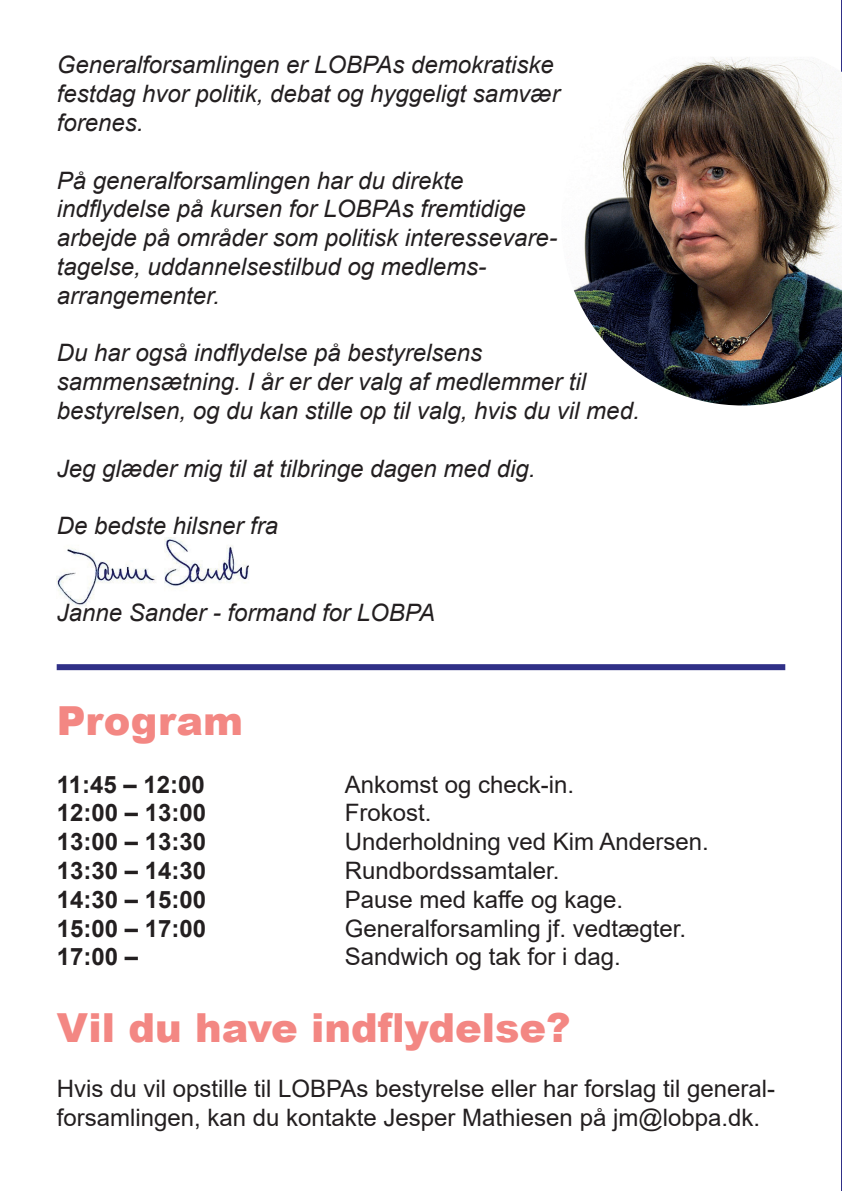
<style>
.page{position:relative;width:842px;height:1191px;background:#fff}
.page>*{position:absolute;margin:0;border:0;box-sizing:border-box;transform-origin:0 0}
.t1{font:900 40px "Arial";color:#f38783}
.t2{font:italic 24px/28.8px "Arial";color:#231f20}
.t3{font:24px/28.8px "Arial";color:#231f20}
.t4{font:700 24px "Arial";color:#231f20}
</style>
<div class="page">
<img style="left:574px;top:57px;width:268px;height:348px">
<img style="left:57px;top:537px;width:192px;height:69px">
<div style="left:57px;top:664px;width:728px;height:6px;background:#303087"></div>
<p class="t2" style="left:57px;top:51px;width:504px">Generalforsamlingen er LOBPAs demokratiske festdag hvor politik, debat og hyggeligt samvær forenes.</p>
<p class="t2" style="left:57px;top:166px;width:502px">På generalforsamlingen har du direkte indflydelse på kursen for LOBPAs fremtidige arbejde på områder som politisk interessevare&shy;tagelse, uddannelsestilbud og medlems&shy;arrangementer.</p>
<p class="t2" style="left:57px;top:339px;width:584px">Du har også indflydelse på bestyrelsens sammensætning. I år er der valg af medlemmer til bestyrelsen, og du kan stille op til valg, hvis du vil med.</p>
<p class="t2" style="left:57px;top:454px;width:480px">Jeg glæder mig til at tilbringe dagen med dig.</p>
<p class="t2" style="left:57px;top:512px;width:223px">De bedste hilsner fra</p>
<p class="t2" style="left:57px;top:598px;width:380px">Janne Sander - formand for LOBPA</p>
<h1 class="t1" style="left:57px;top:691px;width:188px">Program</h1>
<p class="t4" style="left:57px;top:767px;width:150px">11:45 – 12:00</p>
<p class="t3" style="left:345px;top:769px;width:231px">Ankomst og check-in.</p>
<p class="t4" style="left:57px;top:796px;width:151px">12:00 – 13:00</p>
<p class="t3" style="left:345px;top:798px;width:88px">Frokost.</p>
<p class="t4" style="left:57px;top:824px;width:151px">13:00 – 13:30</p>
<p class="t3" style="left:345px;top:827px;width:366px">Underholdning ved Kim Andersen.</p>
<p class="t4" style="left:57px;top:853px;width:151px">13:30 – 14:30</p>
<p class="t3" style="left:345px;top:856px;width:216px">Rundbordssamtaler.</p>
<p class="t4" style="left:57px;top:882px;width:151px">14:30 – 15:00</p>
<p class="t3" style="left:345px;top:884px;width:280px">Pause med kaffe og kage.</p>
<p class="t4" style="left:57px;top:911px;width:151px">15:00 – 17:00</p>
<p class="t3" style="left:345px;top:913px;width:343px">Generalforsamling jf. vedtægter.</p>
<p class="t4" style="left:57px;top:940px;width:83px">17:00 –</p>
<p class="t3" style="left:345px;top:942px;width:278px">Sandwich og tak for i dag.</p>
<h1 class="t1" style="left:57px;top:998px;width:515px">Vil du have indflydelse?</h1>
<p class="t3" style="left:57px;top:1074px;width:720px">Hvis du vil opstille til LOBPAs bestyrelse eller har forslag til general&shy;forsamlingen, kan du kontakte Jesper Mathiesen på jm@lobpa.dk.</p>
</div>
